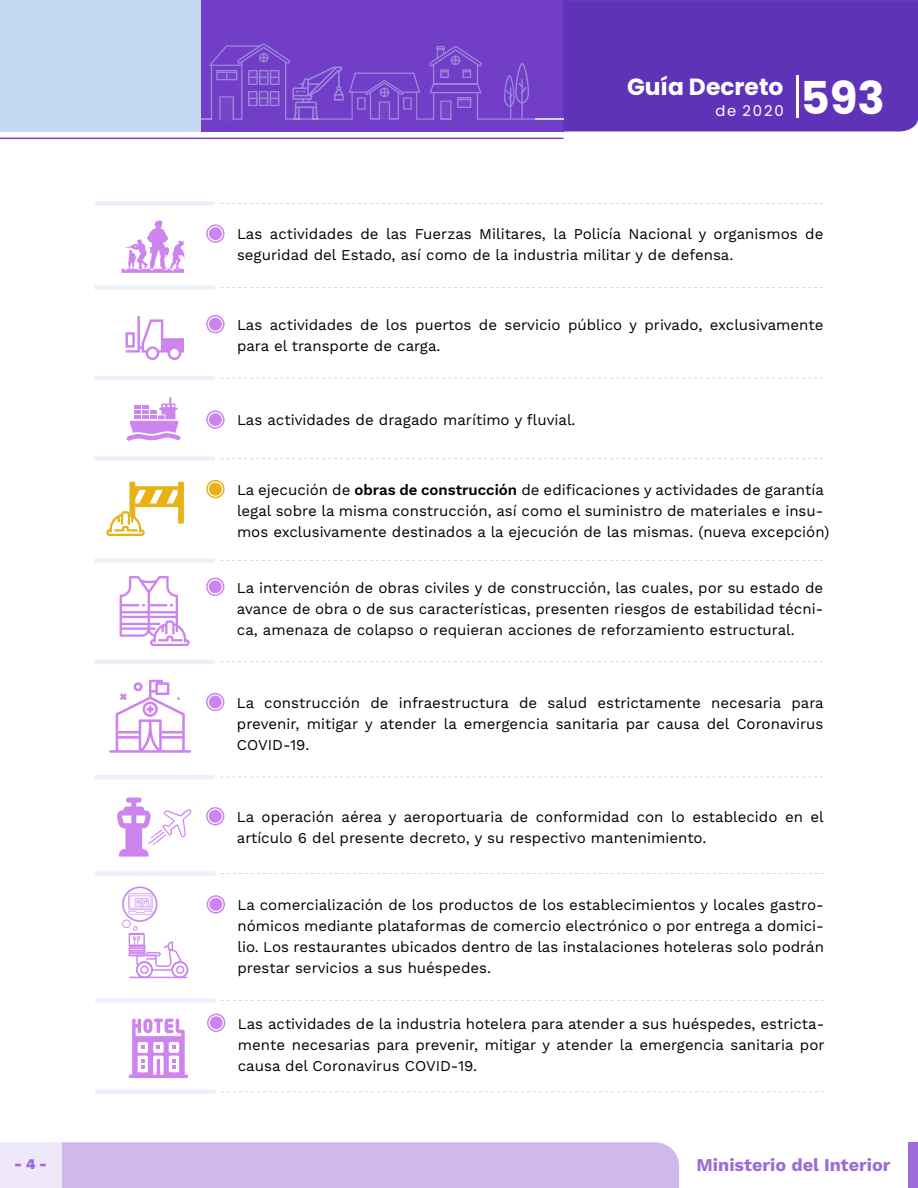
<style>
.page{position:relative;width:918px;height:1188px;background:#fff}
.page>*{position:absolute;margin:0;border:0;box-sizing:border-box;transform-origin:0 0}
.t1{font:700 23.4px "Poppins";color:#fff}
.t2{font:700 18px "Work Sans";color:#9c6dd8}
.t3{font:15px/21px "Work Sans";color:#000}
.t4{font:14.85px "Poppins";letter-spacing:.125em;color:#fff}
.t5{font:900 14.55px "Work Sans";color:#9c6dd8}
.s1{font-size:45.3px}
.s2{font-weight:600}
</style>
<div class="page">
<div style="left:61px;top:1142px;width:618px;height:46px;background:#cfb9ec"></div>
<div style="left:909px;top:1142px;width:9px;height:46px;background:#9c6dd8"></div>
<div style="left:0;top:1142px;width:61px;height:46px;background:#efe8f8"></div>
<svg style="left:119px;top:220px;width:66px;height:53px"></svg>
<svg style="left:125px;top:316px;width:59px;height:44px"></svg>
<svg style="left:127px;top:397px;width:54px;height:44px"></svg>
<svg style="left:220px;top:203px;width:603px;height:1px"></svg>
<div style="left:95px;top:201px;width:120px;height:5px;background:#ebf0fa"></div>
<svg style="left:220px;top:287px;width:603px;height:1px"></svg>
<div style="left:95px;top:285px;width:120px;height:5px;background:#ebf0fa"></div>
<div style="left:209px;top:227px;width:13px;height:13px;background:#cd84ef;border-radius:50%"></div>
<div style="left:206px;top:224px;width:19px;height:19px;border:2px solid #cd84ef;border-radius:50%"></div>
<svg style="left:220px;top:378px;width:603px;height:1px"></svg>
<hr style="left:95px;top:376px;width:120px;height:4px;background:#ebf0fa">
<div style="left:209px;top:318px;width:13px;height:13px;background:#cd84ef;border-radius:50%"></div>
<div style="left:206px;top:315px;width:19px;height:18px;border:2px solid #cd84ef;border-radius:50%"></div>
<div style="left:209px;top:483px;width:13px;height:13px;background:#e8b115;border-radius:50%"></div>
<div style="left:206px;top:480px;width:19px;height:18px;border:2px solid #e8b115;border-radius:50%"></div>
<svg style="left:220px;top:458px;width:603px;height:1px"></svg>
<div style="left:95px;top:456px;width:120px;height:5px;background:#ebf0fa"></div>
<div style="left:209px;top:413px;width:13px;height:13px;background:#cd84ef;border-radius:50%"></div>
<div style="left:206px;top:410px;width:19px;height:19px;border:2px solid #cd84ef;border-radius:50%"></div>
<svg style="left:106px;top:482px;width:78px;height:54px"></svg>
<svg style="left:220px;top:661px;width:603px;height:1px"></svg>
<hr style="left:94px;top:660px;width:121px;height:4px;background:#ebf0fa">
<svg style="left:220px;top:560px;width:603px;height:1px"></svg>
<div style="left:94px;top:558px;width:121px;height:5px;background:#ebf0fa"></div>
<div style="left:209px;top:580px;width:13px;height:13px;background:#cd84ef;border-radius:50%"></div>
<div style="left:206px;top:578px;width:18px;height:18px;border:2px solid #cd84ef;border-radius:50%"></div>
<svg style="left:120px;top:576px;width:70px;height:70px"></svg>
<svg style="left:220px;top:777px;width:603px;height:1px"></svg>
<hr style="left:94px;top:775px;width:121px;height:4px;background:#ebf0fa">
<div style="left:209px;top:696px;width:13px;height:12px;background:#cd84ef;border-radius:50%"></div>
<div style="left:206px;top:693px;width:18px;height:18px;border:2px solid #cd84ef;border-radius:50%"></div>
<svg style="left:109px;top:680px;width:82px;height:73px"></svg>
<div style="left:209px;top:810px;width:13px;height:13px;background:#cd84ef;border-radius:50%"></div>
<div style="left:206px;top:807px;width:18px;height:18px;border:2px solid #cd84ef;border-radius:50%"></div>
<svg style="left:117px;top:798px;width:75px;height:59px"></svg>
<svg style="left:122px;top:886px;width:35px;height:36px"></svg>
<div style="left:124px;top:888px;width:32px;height:32px;background:#fff;border-radius:50%"></div>
<svg style="left:122px;top:893px;width:66px;height:85px"></svg>
<svg style="left:220px;top:873px;width:604px;height:1px"></svg>
<div style="left:95px;top:871px;width:120px;height:5px;background:#ebf0fa"></div>
<div style="left:209px;top:898px;width:13px;height:13px;background:#cd84ef;border-radius:50%"></div>
<div style="left:207px;top:895px;width:18px;height:19px;border:2px solid #cd84ef;border-radius:50%"></div>
<svg style="left:221px;top:1091px;width:603px;height:1px"></svg>
<hr style="left:95px;top:1090px;width:121px;height:4px;background:#ebf0fa">
<div style="left:210px;top:1016px;width:13px;height:13px;background:#cd84ef;border-radius:50%"></div>
<div style="left:207px;top:1014px;width:18px;height:18px;border:2px solid #cd84ef;border-radius:50%"></div>
<svg style="left:129px;top:1019px;width:59px;height:59px"></svg>
<svg style="left:220px;top:1000px;width:604px;height:1px"></svg>
<div style="left:95px;top:998px;width:120px;height:5px;background:#ebf0fa"></div>
<div style="left:0;top:0;width:564px;height:131px;background:#733ec7"></div>
<div style="left:0;top:0;width:201px;height:131px;background:#c6d9f4"></div>
<div style="left:564px;top:0;width:354px;height:131px;background:#5f33b7"></div>
<hr style="left:796px;top:75px;width:3px;height:43px;background:#fff">
<hr style="left:0;top:138px;width:564px;height:1px;background:#8141c3">
<div style="left:221px;top:98px;width:14px;height:23px;background:#7845c9"></div>
<hr style="left:510px;top:87px;width:1px;height:32px;background:#c6d9f4">
<hr style="left:521px;top:79px;width:2px;height:40px;background:#c6d9f4">
<svg style="left:504px;top:63px;width:25px;height:44px"></svg>
<hr style="left:477px;top:118px;width:86px;height:2px;background:#c6d9f4">
<hr style="left:535px;top:118px;width:29px;height:2px;background:#c6d9f4">
<svg style="left:201px;top:43px;width:281px;height:77px"></svg>
<h1 class="t1" style="left:627px;top:74px;width:259px">Guía Decreto <span class="s1">593</span></h1>
<p class="t4" style="left:715px;top:102px;width:70px">de 2020</p>
<p class="t3" style="left:237px;top:224px;width:588px">Las actividades de las Fuerzas Militares, la Policía Nacional y organismos de seguridad del Estado, así como de la industria militar y de defensa.</p>
<p class="t3" style="left:237px;top:315px;width:588px">Las actividades de los puertos de servicio público y privado, exclusivamente para el transporte de carga.</p>
<p class="t3" style="left:237px;top:410px;width:340px">Las actividades de dragado marítimo y fluvial.</p>
<p class="t3" style="left:237px;top:480px;width:594px">La ejecución de <span class="s2">obras de construcción</span> de edificaciones y actividades de garantía legal sobre la misma construcción, así como el suministro de materiales e insu&shy;mos exclusivamente destinados a la ejecución de las mismas. (nueva excepción)</p>
<p class="t3" style="left:237px;top:578px;width:588px;text-align:justify">La intervención de obras civiles y de construcción, las cuales, por su estado de avance de obra o de sus características, presenten riesgos de estabilidad técni&shy;ca, amenaza de colapso o requieran acciones de reforzamiento estructural.</p>
<p class="t3" style="left:237px;top:693px;width:588px;text-align:justify">La construcción de infraestructura de salud estrictamente necesaria para prevenir, mitigar y atender la emergencia sanitaria par causa del Coronavirus COVID-19.</p>
<p class="t3" style="left:237px;top:807px;width:589px">La operación aérea y aeroportuaria de conformidad con lo establecido en el artículo 6 del presente decreto, y su respectivo mantenimiento.</p>
<p class="t3" style="left:237px;top:895px;width:588px;text-align:justify">La comercialización de los productos de los establecimientos y locales gastro&shy;nómicos mediante plataformas de comercio electrónico o por entrega a domici&shy;lio. Los restaurantes ubicados dentro de las instalaciones hoteleras solo podrán prestar servicios a sus huéspedes.</p>
<p class="t3" style="left:238px;top:1014px;width:588px;text-align:justify">Las actividades de la industria hotelera para atender a sus huéspedes, estricta&shy;mente necesarias para prevenir, mitigar y atender la emergencia sanitaria por causa del Coronavirus COVID-19.</p>
<p class="t5" style="left:14px;top:1153px;width:34px">- 4 -</p>
<p class="t2" style="left:697px;top:1154px;width:196px">Ministerio del Interior</p>
</div>
